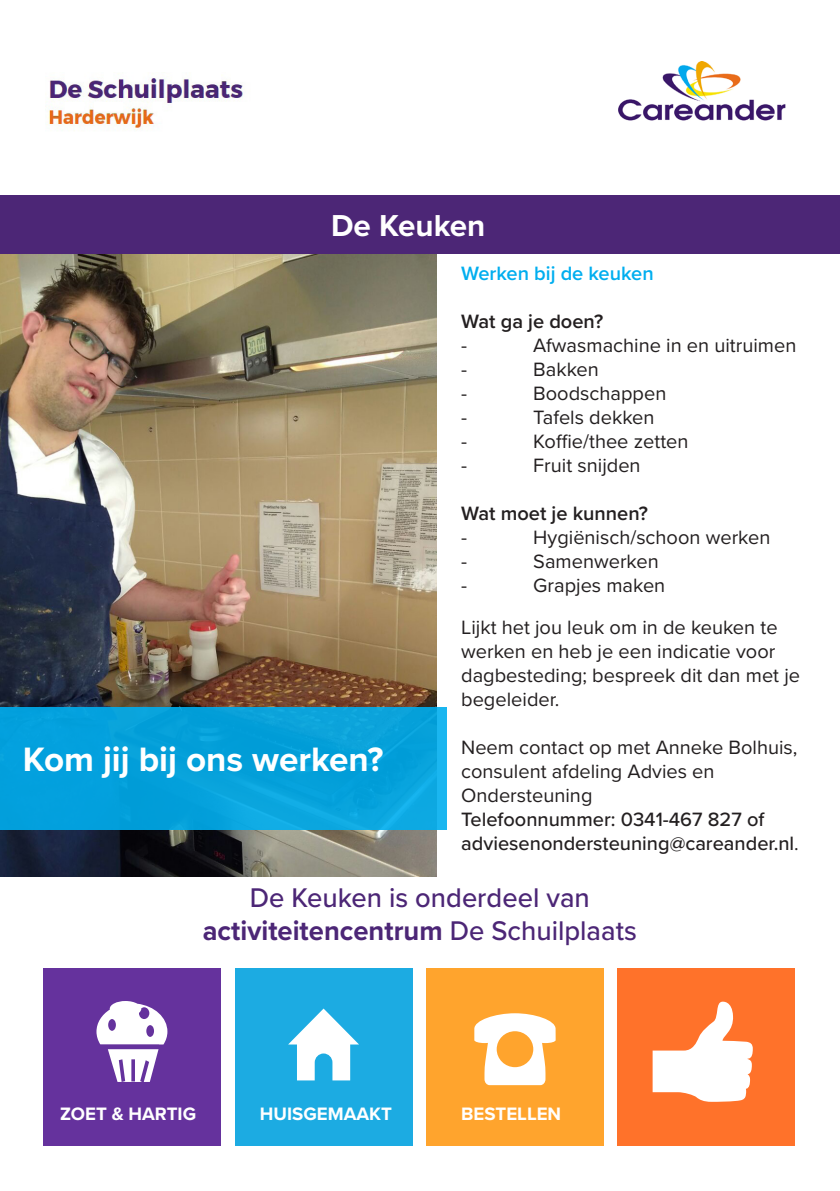
<style>
.page{position:relative;width:840px;height:1191px;background:#fff}
.page>*{position:absolute;margin:0;border:0;box-sizing:border-box;transform-origin:0 0}
.t1{font:700 35px "Proxima Nova";color:#fff}
.t2{font:700 31.4px "Proxima Nova";color:#fff}
.t3{font:500 28px/33.6px "Proxima Nova";color:#4c2676;text-align:center}
.t4{font:20px/24px "Proxima Nova";color:#231f20}
.t5{font:500 20px/24px "Proxima Nova";color:#231f20}
.t6{font:600 20px "Proxima Nova";color:#231f20}
.t7{font:600 20px "Proxima Nova";color:#00aeef}
.t8{font:700 18.6px "Proxima Nova";color:#fff}
.s1{font-weight:400}
.s2{font-weight:700}
</style>
<div class="page">
<img style="left:0;top:254px;width:436px;height:622px">
<div style="left:0;top:707px;width:446px;height:123px;background:linear-gradient(to right,#019edb,#0ba5dd)"></div>
<img style="left:618px;top:62px;width:168px;height:59px">
<div style="left:0;top:196px;width:839px;height:58px;background:#4c2676"></div>
<div style="left:43px;top:967px;width:178px;height:178px;background:#65329d"></div>
<div style="left:234px;top:967px;width:178px;height:178px;background:#1cabe2"></div>
<div style="left:426px;top:967px;width:177px;height:178px;background:#ffa42d"></div>
<div style="left:616px;top:967px;width:178px;height:178px;background:#ff722a"></div>
<svg style="left:652px;top:1001px;width:100px;height:100px"></svg>
<img style="left:46px;top:78px;width:199px;height:53px">
<svg style="left:474px;top:1013px;width:81px;height:72px"></svg>
<svg style="left:96px;top:1001px;width:71px;height:81px"></svg>
<svg style="left:288px;top:1008px;width:71px;height:72px"></svg>
<p class="t2" style="left:331px;top:202px;width:156px">De Keuken</p>
<p class="t1" style="left:23px;top:733px;width:362px">Kom jij bij ons werken?</p>
<p class="t7" style="left:461px;top:259px;width:194px">Werken bij de keuken</p>
<p class="t6" style="left:461px;top:307px;width:143px">Wat ga je doen?</p>
<p class="t4" style="left:461px;top:333px;width:7px">-</p>
<p class="t4" style="left:533px;top:333px;width:264px">Afwasmachine in en uitruimen</p>
<p class="t4" style="left:461px;top:357px;width:7px">-</p>
<p class="t4" style="left:533px;top:357px;width:67px">Bakken</p>
<p class="t4" style="left:461px;top:381px;width:7px">-</p>
<p class="t4" style="left:533px;top:381px;width:134px">Boodschappen</p>
<p class="t4" style="left:461px;top:405px;width:7px">-</p>
<p class="t4" style="left:533px;top:405px;width:123px">Tafels dekken</p>
<p class="t4" style="left:461px;top:429px;width:7px">-</p>
<p class="t4" style="left:533px;top:429px;width:157px">Koffie/thee zetten</p>
<p class="t4" style="left:461px;top:453px;width:7px">-</p>
<p class="t4" style="left:533px;top:453px;width:109px">Fruit snijden</p>
<p class="t6" style="left:461px;top:499px;width:188px">Wat moet je kunnen?</p>
<p class="t4" style="left:461px;top:525px;width:7px">-</p>
<p class="t4" style="left:533px;top:525px;width:238px">Hygiënisch/schoon werken</p>
<p class="t4" style="left:461px;top:549px;width:7px">-</p>
<p class="t4" style="left:533px;top:549px;width:127px">Samenwerken</p>
<p class="t4" style="left:461px;top:573px;width:7px">-</p>
<p class="t4" style="left:533px;top:573px;width:133px">Grapjes maken</p>
<p class="t4" style="left:461px;top:614px;width:340px">Lijkt het jou leuk om in de keuken te werken en heb je een indicatie voor dagbesteding; bespreek dit dan met je begeleider.</p>
<p class="t4" style="left:461px;top:734px;width:337px">Neem contact op met Anneke Bolhuis, consulent afdeling Advies en<br>Ondersteuning</p>
<p class="t5" style="left:461px;top:806px;width:339px">Telefoonnummer: 0341-467 827 of adviesenondersteuning@careander.nl<span class="s1">.</span></p>
<p class="t3" style="left:203px;top:879px;width:435px">De Keuken is onderdeel van <span class="s2">activiteitencentrum</span> De Schuilplaats</p>
<p class="t8" style="left:60px;top:1099px;width:137px">ZOET &amp; HARTIG</p>
<p class="t8" style="left:260px;top:1099px;width:133px">HUISGEMAAKT</p>
<p class="t8" style="left:461px;top:1099px;width:101px">BESTELLEN</p>
</div>
